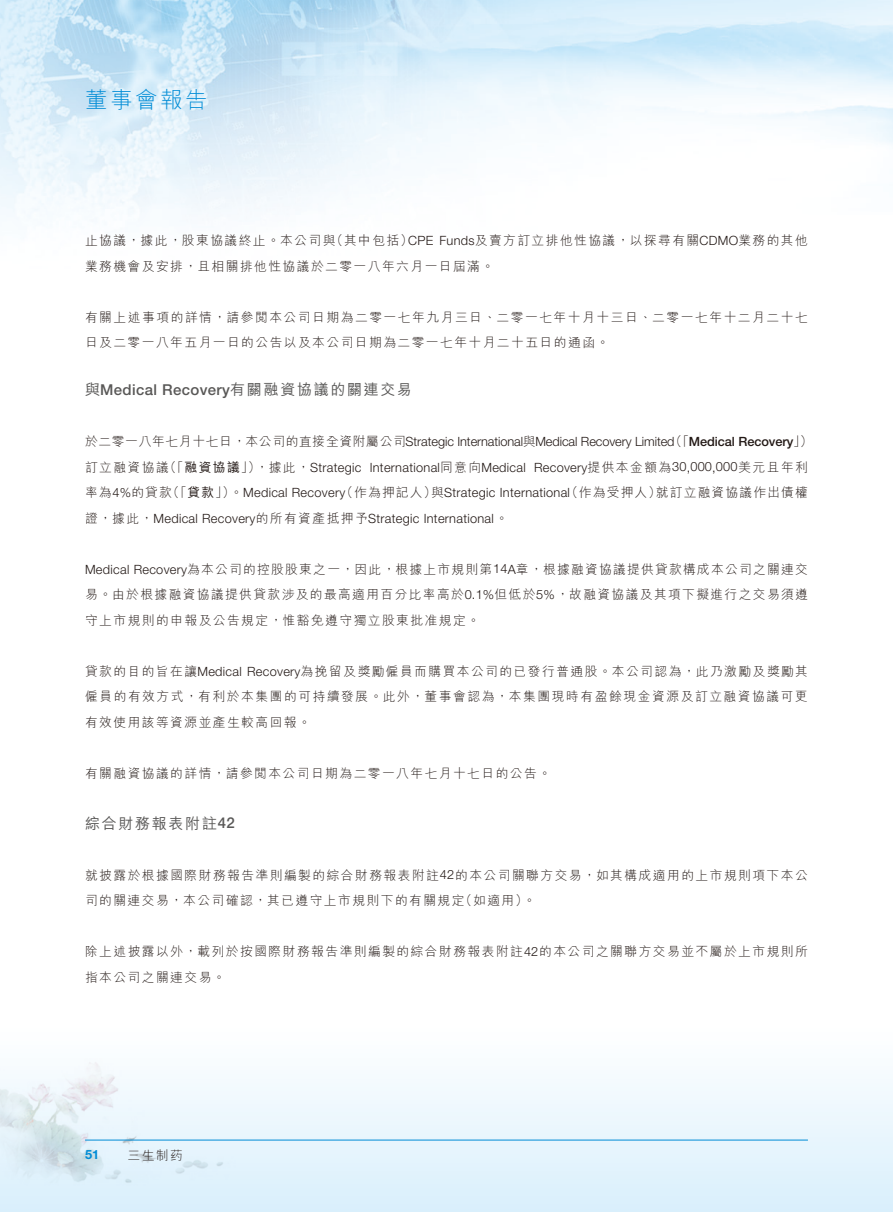
<style>
.page{position:relative;width:893px;height:1212px;background:#fff}
.page>*{position:absolute;margin:0;border:0;box-sizing:border-box;transform-origin:0 0}
.t1{font:300 22.5px "M Hei HK";letter-spacing:.115em;color:#008cd6}
.t2{font:500 15px "Helvetica Neue";letter-spacing:.025em;color:#595857}
.t3{font:500 15px "M Hei HK";letter-spacing:.115em;color:#595857}
.t4{font:300 12.75px/25.5px "M Hei HK";letter-spacing:.115em;color:#231916}
.t5{font:300 12.75px "Helvetica Neue";letter-spacing:.025em;color:#231916}
.t6{font:300 12.75px/25.5px "Helvetica Neue";letter-spacing:-.005em;color:#231916}
.t7{font:500 12.75px "Helvetica Neue";letter-spacing:-.005em;color:#231916}
.t8{font:300 12.75px "M Hei HK";letter-spacing:.09em;color:#231916}
.t9{font:700 12.75px "Helvetica Neue";color:#008cd6}
.s1{font-family:"M Hei HK"}
.s2{font-family:"M Hei HK";font-weight:300}
.s3{font-family:"Helvetica Neue"}
.s4{font-weight:500}
.s5{font-family:"M Hei HK";font-weight:500}
</style>
<div class="page">
<div style="left:0;top:1018px;width:893px;height:194px;background:linear-gradient(to bottom,#fff,#d9effc)"></div>
<img style="left:0;top:1018px;width:483px;height:194px">
<img style="left:0;top:0;width:893px;height:217px">
<hr style="left:85px;top:1140px;width:723px;height:1px;background:#008cd6">
<h1 class="t1" style="left:85px;top:84px;width:124px">董事會報告</h1>
<p class="t4" style="left:330px;top:227px;width:84px">（其中包括）</p>
<p class="t4" style="left:85px;top:227px;width:411px">止協議，據此，股東協議終止。本公司與<br>業務機會及安排，且相關排他性協議於二零一八年六月一日屆滿。</p>
<p class="t4" style="left:85px;top:304px;width:724px">有關上述事項的詳情，請參閱本公司日期為二零一七年九月三日、二零一七年十月十三日、二零一七年十二月二十七日及二零一八年五月一日的公告以及本公司日期為二零一七年十月二十五日的通函。</p>
<p class="t2" style="left:85px;top:381px;width:329px"><span class="s1">與</span>Medical Recovery<span class="s1">有關融資協議的關連交易</span></p>
<p class="t7" style="left:670px;top:434px;width:145px"><span class="s2">（「</span>Medical Recovery <span class="s2">(「</span></p>
<p class="t4" style="left:439px;top:227px;width:370px"><span class="s3">Funds</span>及賣方訂立排他性協議，以探尋有關<span class="s3">CDMO</span>業務的其他</p>
<p class="t5" style="left:408px;top:233px;width:27px">CPE</p>
<p class="t6" style="left:534px;top:428px;width:275px;text-indent:-449px"><span class="s1">於二零一八年七月十七日，本公司的直接全資附屬公司</span>Strategic International<span class="s1">與</span>Medical Recovery Limited<br>Recovery<span class="s1">提供本金額為</span>30,000,000<span class="s1">美元且年利</span></p>
<p class="t4" style="left:164px;top:454px;width:98px">（「<span class="s4">融資協議</span>」）</p>
<p class="t5" style="left:370px;top:459px;width:158px">International<span class="s1">同意向</span>Medical</p>
<p class="t4" style="left:85px;top:454px;width:85px">訂立融資協議</p>
<p class="t5" style="left:256px;top:459px;width:107px"><span class="s1">，據此，</span>Strategic</p>
<p class="t4" style="left:85px;top:479px;width:88px">率為<span class="s3">4%</span>的貸款</p>
<p class="t5" style="left:85px;top:510px;width:425px"><span class="s1">證，據此，</span>Medical Recovery<span class="s1">的所有資產抵押予</span>Strategic International<span class="s1">。</span></p>
<p class="t4" style="left:85px;top:556px;width:724px;text-align:justify"><span class="s3">Medical Recovery</span>為本公司的控股股東之一，因此，根據上市規則第<span class="s3">14A</span>章，根據融資協議提供貸款構成本公司之關連交易。由於根據融資協議提供貸款涉及的最高適用百分比率高於<span class="s3">0.1%</span>但低於<span class="s3">5%</span>，故融資協議及其項下擬進行之交易須遵守上市規則的申報及公告規定，惟豁免遵守獨立股東批准規定。</p>
<p class="t4" style="left:85px;top:658px;width:724px;text-align:justify">貸款的目的旨在讓<span class="s3">Medical Recovery</span>為挽留及獎勵僱員而購買本公司的已發行普通股。本公司認為，此乃激勵及獎勵其僱員的有效方式，有利於本集團的可持續發展。此外，董事會認為，本集團現時有盈餘現金資源及訂立融資協議可更有效使用該等資源並產生較高回報。</p>
<p class="t4" style="left:85px;top:760px;width:467px">有關融資協議的詳情，請參閱本公司日期為二零一八年七月十七日的公告。</p>
<p class="t3" style="left:85px;top:812px;width:151px">綜合財務報表附註<span class="s3">42</span></p>
<p class="t4" style="left:523px;top:862px;width:286px;text-indent:-438px">就披露於根據國際財務報告準則編製的綜合財務報表附註<span class="s3">42</span>的本公司關聯方交易，如其構成適用的上市規則項下本公。</p>
<p class="t5" style="left:167px;top:485px;width:180px"><span class="s1">（「</span><span class="s5">貸款</span><span class="s1">」）。</span>Medical Recovery</p>
<p class="t4" style="left:341px;top:479px;width:97px">（作為押記人）</p>
<p class="t4" style="left:565px;top:479px;width:97px">（作為受押人）</p>
<p class="t8" style="left:656px;top:484px;width:153px">就訂立融資協議作出債權</p>
<p class="t5" style="left:431px;top:485px;width:140px"><span class="s1">與</span>Strategic International</p>
<p class="t4" style="left:460px;top:887px;width:70px">（如適用(</p>
<p class="t4" style="left:85px;top:887px;width:381px">司的關連交易，本公司確認，其已遵守上市規則下的有關規定</p>
<p class="t4" style="left:85px;top:938px;width:724px">除上述披露以外，載列於按國際財務報告準則編製的綜合財務報表附註<span class="s3">42</span>的本公司之關聯方交易並不屬於上市規則所指本公司之關連交易。</p>
<p class="t9" style="left:85px;top:1147px;width:16px">51</p>
<p class="t4" style="left:128px;top:1142px;width:57px">三生制药</p>
</div>
